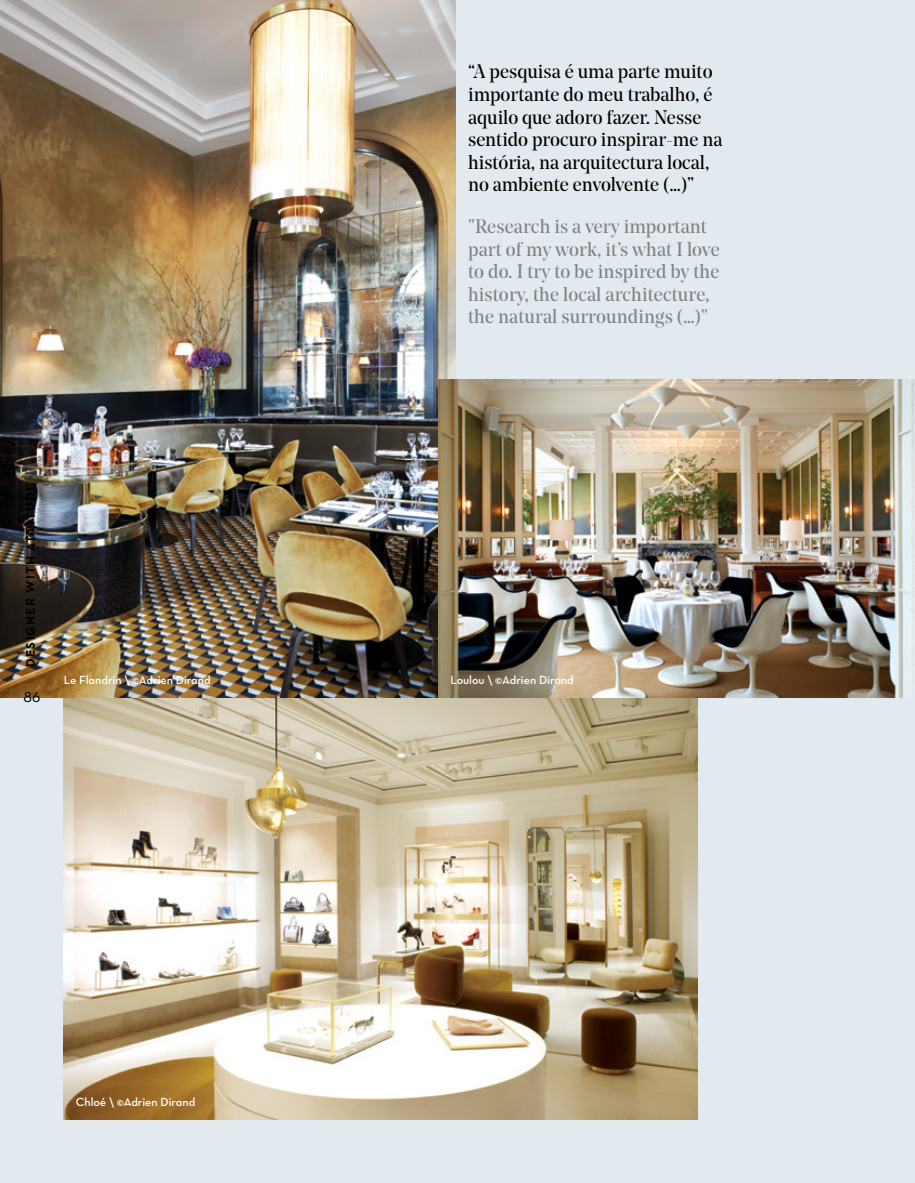
<style>
.page{position:relative;width:915px;height:1183px;background:#fff}
.page>*{position:absolute;margin:0;border:0;box-sizing:border-box;transform-origin:0 0}
.t1{font:19.5px/22.5px "Noe Display";color:#000}
.t2{font:19.5px/22.5px "Noe Display";letter-spacing:.005em;color:#808285}
.t3{font:16.5px "Neutraface Text";color:#000}
.t4{font:700 12.75px "Neutraface 2 Text";letter-spacing:.1em;color:#000}
.t5{font:12px "Neutraface Text Demi Alt";color:#fff}
</style>
<div class="page">
<div style="left:0;top:0;width:914px;height:1182px;background:#e2eaef"></div>
<img style="left:64px;top:697px;width:633px;height:421px">
<img style="left:0;top:0;width:455px;height:697px">
<img style="left:438px;top:379px;width:476px;height:318px">
<p class="t4" style="left:22px;top:667px;width:185px;rotate:-90deg">DESIGNER WITH ATTITUDE</p>
<p class="t3" style="left:23px;top:686px;width:18px">86</p>
<p class="t5" style="left:64px;top:672px;width:148px">Le Flandrin \ ©Adrien Dirand</p>
<p class="t5" style="left:76px;top:1093px;width:121px">Chloé \ ©Adrien Dirand</p>
<p class="t1" style="left:468px;top:60px;width:256px">“A pesquisa é uma parte muito importante do meu trabalho, é aquilo que adoro fazer. Nesse sentido procuro inspirar-me na história, na arquitectura local, no ambiente envolvente (…)”</p>
<p class="t2" style="left:468px;top:215px;width:253px">"Research is a very important part of my work, it’s what I love to do. I try to be inspired by the history, the local architecture, the natural surroundings (…)"</p>
<p class="t5" style="left:450px;top:672px;width:125px">Loulou \ ©Adrien Dirand</p>
</div>
